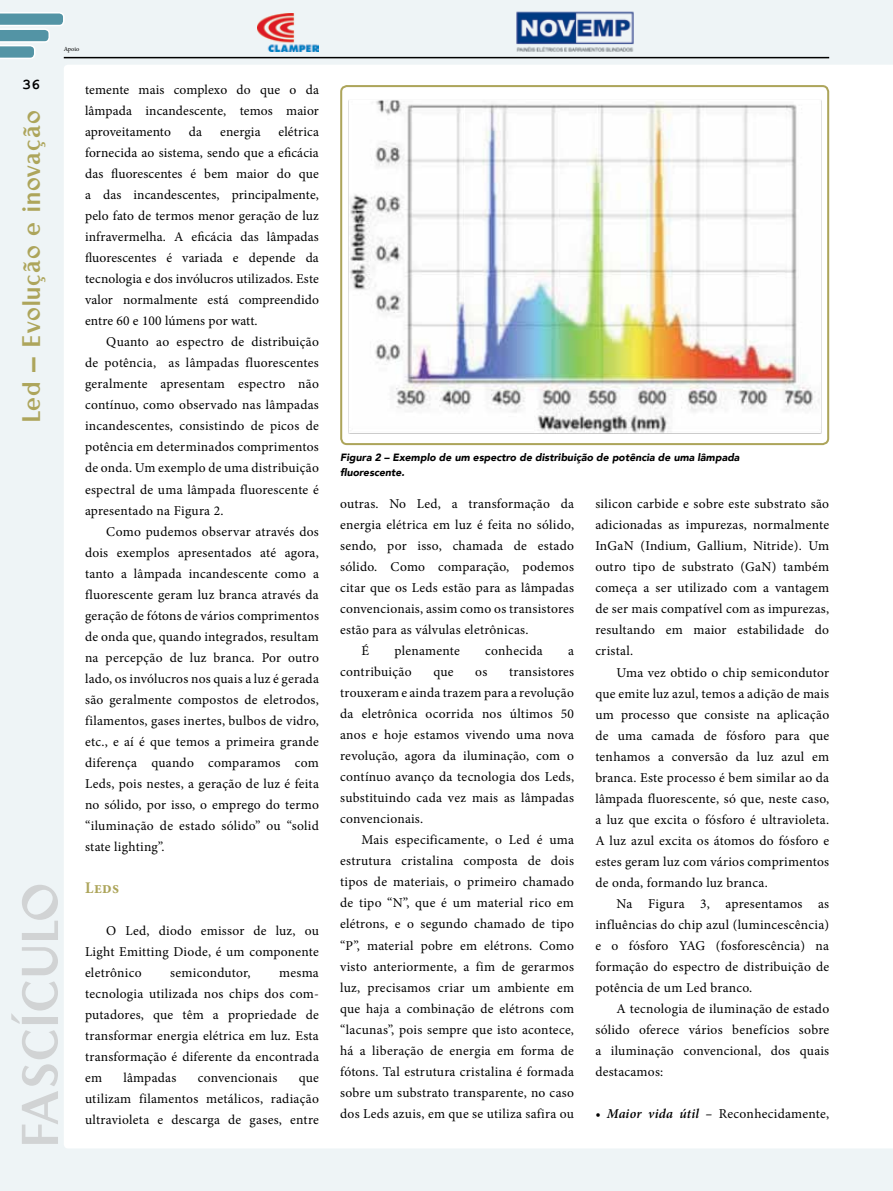
<style>
.page{position:relative;width:893px;height:1191px;background:#eef4f6}
.page>*{position:absolute;margin:0;border:0;box-sizing:border-box;transform-origin:0 0}
.t1{font:57.9px "Rubino Sans ICG Fill";color:#d1d3d4}
.t2{font:28.5px "Rubino Sans ICG Fill";letter-spacing:.04em;color:#ada55b}
.t3{font:700 condensed 16.5px "Minion Pro";color:#ada55b}
.t4{font:700 15px "Courier New";color:#000}
.t5{font:13.5px/21px "Minion Pro";letter-spacing:.02em;color:#000;text-align:justify}
.t6{font:italic 900 10.5px/15px "Avenir";color:#000}
.t7{font:6.3px "Minion Pro";letter-spacing:-.005em;color:#000}
.s1{font-weight:600;font-style:italic}
</style>
<div class="page">
<img style="left:257px;top:13px;width:62px;height:39px">
<img style="left:516px;top:11px;width:118px;height:41px">
<div style="left:64px;top:65px;width:829px;height:1083px;background:#fff"></div>
<hr style="left:64px;top:57px;width:765px;height:1px;background:#000">
<svg style="left:0;top:12px;width:65px;height:47px"></svg>
<img style="left:344px;top:97px;width:481px;height:342px">
<div style="left:340px;top:85px;width:489px;height:360px;border:2px solid #ada55b;border-radius:6px"></div>
<p class="t7" style="left:64px;top:45px;width:17px">Apoio</p>
<p class="t4" style="left:22px;top:75px;width:19px">36</p>
<h2 class="t2" style="left:16px;top:422px;width:313px;rotate:-90deg">Led – Evolução e inovação</h2>
<h1 class="t1" style="left:9px;top:1146px;width:265px;rotate:-90deg">Fascículo</h1>
<p class="t5" style="left:85px;top:79px;width:235px">temente mais complexo do que o da lâmpada incandescente, temos maior aproveitamento</p>
<p class="t5" style="left:85px;top:121px;width:235px;text-indent:194px">elétrica fornecida ao sistema, sendo que a eficácia das fluorescentes é bem maior do que a das incandescentes, principalmente, pelo fato de termos menor geração de luz infravermelha. A eficácia das lâmpadas fluorescentes é variada e depende da tecnologia e dos invólucros utilizados. Este valor normalmente está compreendido entre 60 e 100 lúmens por watt.</p>
<p class="t5" style="left:85px;top:332px;width:235px;text-indent:21px">Quanto ao espectro de distribuição de potência, as lâmpadas fluorescentes geralmente apresentam espectro não contínuo, como observado nas lâmpadas incandescentes, consistindo de picos de potência em determinados comprimentos de onda. Um exemplo de uma distribuição espectral de uma lâmpada fluorescente é apresentado na Figura 2.</p>
<p class="t5" style="left:85px;top:521px;width:235px;text-indent:21px">Como pudemos observar através dos dois exemplos apresentados até agora, tanto a lâmpada incandescente como a fluorescente geram luz branca através da geração de fótons de vários comprimentos de onda que, quando integrados, resultam na percepção de luz branca. Por outro lado, os invólucros nos quais a luz é gerada são geralmente compostos de eletrodos, filamentos, gases inertes, bulbos de vidro, etc., e aí é que temos a primeira grande diferença quando comparamos com Leds, pois nestes, a geração de luz é feita no sólido, por isso, o emprego do termo “iluminação de estado sólido” ou “solid state lighting”.</p>
<p class="t3" style="left:85px;top:876px;width:36px">Leds</p>
<p class="t5" style="left:85px;top:919px;width:235px;text-indent:21px">O Led, diodo emissor de luz, ou Light Emitting Diode, é um componente eletrônico</p>
<p class="t5" style="left:189px;top:121px;width:15px">da</p>
<p class="t5" style="left:220px;top:121px;width:42px">energia</p>
<p class="t5" style="left:170px;top:961px;width:82px">semicondutor,</p>
<p class="t5" style="left:85px;top:961px;width:235px;text-indent:194px">mesma tecnologia utilizada nos chips dos com&shy;putadores, que têm a propriedade de transformar energia elétrica em luz. Esta transformação é diferente da encontrada em</p>
<p class="t5" style="left:123px;top:1067px;width:55px">lâmpadas</p>
<p class="t5" style="left:198px;top:1067px;width:81px">convencionais</p>
<p class="t5" style="left:85px;top:1067px;width:235px;text-indent:214px">que utilizam filamentos metálicos, radiação ultravioleta e descarga de gases, entre</p>
<p class="t6" style="left:340px;top:450px;width:401px">Figura 2 – Exemplo de um espectro de distribuição de potência de uma lâmpada fluorescente.</p>
<p class="t5" style="left:340px;top:493px;width:235px">outras. No Led, a transformação da</p>
<p class="t5" style="left:340px;top:514px;width:235px">energia elétrica em luz é feita no sólido,</p>
<p class="t5" style="left:340px;top:535px;width:235px">sendo, por isso, chamada de estado</p>
<p class="t5" style="left:340px;top:556px;width:235px">sólido. Como comparação, podemos</p>
<p class="t5" style="left:340px;top:577px;width:235px">citar que os Leds estão para as lâmpadas</p>
<p class="t5" style="left:340px;top:598px;width:235px">convencionais, assim como os transistores</p>
<p class="t5" style="left:340px;top:619px;width:190px">estão para as válvulas eletrônicas.</p>
<p class="t5" style="left:361px;top:640px;width:9px">É</p>
<p class="t5" style="left:394px;top:640px;width:67px">plenamente</p>
<p class="t5" style="left:485px;top:640px;width:59px">conhecida</p>
<p class="t5" style="left:568px;top:640px;width:7px">a</p>
<p class="t5" style="left:340px;top:661px;width:73px">contribuição</p>
<p class="t5" style="left:433px;top:661px;width:22px">que</p>
<p class="t5" style="left:475px;top:661px;width:14px">os</p>
<p class="t5" style="left:595px;top:493px;width:235px">silicon carbide e sobre este substrato são adicionadas as impurezas, normalmente InGaN (Indium, Gallium, Nitride). Um outro tipo de substrato (GaN) também começa a ser utilizado com a vantagem de ser mais compatível com as impurezas, resultando em maior estabilidade do cristal.</p>
<p class="t5" style="left:595px;top:662px;width:235px;text-indent:21px">Uma vez obtido o chip semicondutor que emite luz azul, temos a adição de mais um processo que consiste na aplicação de uma camada de fósforo para que tenhamos a conversão da luz azul em branca. Este processo é bem similar ao da lâmpada fluorescente, só que, neste caso, a luz que excita o fósforo é ultravioleta.<br>A luz azul excita os átomos do fósforo e estes geram luz com vários comprimentos de onda, formando luz branca.</p>
<p class="t5" style="left:595px;top:893px;width:235px;text-indent:21px">Na Figura 3, apresentamos as influências do chip azul (lumincescência) e o fósforo YAG (fosforescência) na formação do espectro de distribuição de potência de um Led branco.</p>
<p class="t5" style="left:595px;top:998px;width:235px;text-indent:21px">A tecnologia de iluminação de estado sólido oferece vários benefícios sobre a iluminação convencional, dos quais destacamos:</p>
<p class="t5" style="left:595px;top:1103px;width:235px"><span class="s1">• Maior vida útil –</span> Reconhecidamente,</p>
<p class="t5" style="left:340px;top:661px;width:235px;text-indent:169px">transistores trouxeram e ainda trazem para a revolução da eletrônica ocorrida nos últimos 50 anos e hoje estamos vivendo uma nova revolução, agora da iluminação, com o contínuo avanço da tecnologia dos Leds, substituindo cada vez mais as lâmpadas convencionais.</p>
<p class="t5" style="left:340px;top:829px;width:235px;text-indent:21px">Mais especificamente, o Led é uma estrutura cristalina composta de dois tipos de materiais, o primeiro chamado de tipo “N”, que é um material rico em elétrons, e o segundo chamado de tipo “P”, material pobre em elétrons. Como visto anteriormente, a fim de gerarmos luz, precisamos criar um ambiente em que haja a combinação de elétrons com “lacunas”, pois sempre que isto acontece, há a liberação de energia em forma de fótons. Tal estrutura cristalina é formada sobre um substrato transparente, no caso dos Leds azuis, em que se utiliza safira ou</p>
</div>
